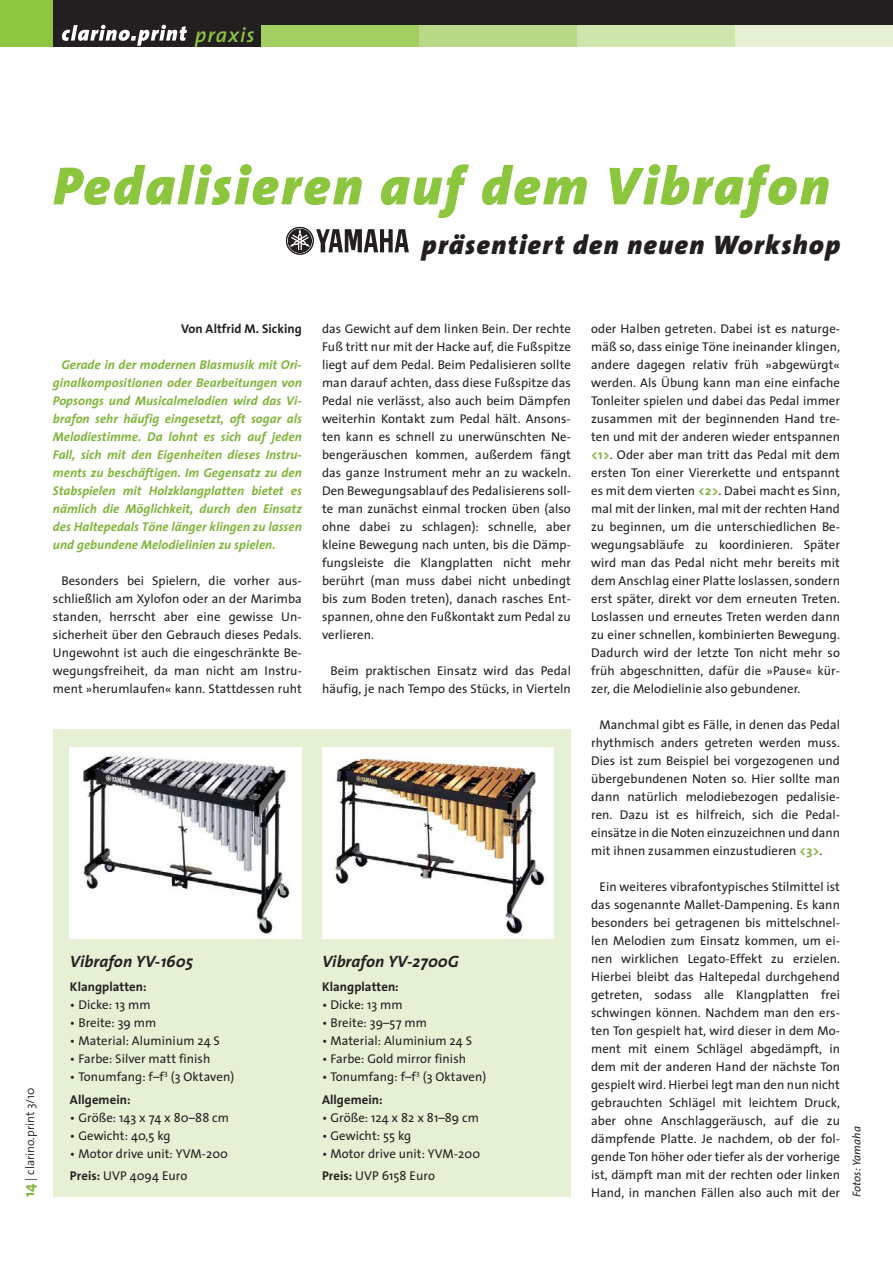
<style>
.page{position:relative;width:893px;height:1263px;background:#fff}
.page>*{position:absolute;margin:0;border:0;box-sizing:border-box;transform-origin:0 0}
.t1{font:italic 900 54px "Thesis Sans";letter-spacing:.055em;color:#8cc63f}
.t2{font:italic 900 27px "Thesis Sans";letter-spacing:.055em;color:#231f20}
.t3{font:italic 600 21px "Thesis Sans";letter-spacing:.055em;color:#8cc63f}
.t4{font:italic 700 16.5px "Thesis Sans";letter-spacing:.005em;color:#231f20}
.t5{font:700 15px "Thesis Sans";color:#7fb439}
.t6{font:12.75px/18px "Thesis Sans";letter-spacing:.005em;color:#231f20;text-align:justify}
.t7{font:italic 700 12.75px/18px "Thesis Sans";letter-spacing:.005em;color:#7fb439;text-align:justify}
.t8{font:700 12.75px "Thesis Sans";letter-spacing:.005em;color:#231f20}
.t9{font:300 12px "Thesis Sans";color:#231f20}
.t10{font:italic 11.25px "Thesis Sans";letter-spacing:.005em;color:#231f20}
.s1{font-weight:700;color:#7fb439}
.s2{font-weight:700}
</style>
<div class="page">
<div style="left:53px;top:0;width:839px;height:26px;background:#231f20"></div>
<div style="left:0;top:0;width:53px;height:47px;background:#8cc63f"></div>
<div style="left:53px;top:0;width:208px;height:47px;background:#231f20"></div>
<div style="left:261px;top:26px;width:158px;height:21px;background:#a3cf62"></div>
<div style="left:419px;top:26px;width:158px;height:21px;background:#b9d989"></div>
<div style="left:577px;top:26px;width:158px;height:21px;background:#cfe5ae"></div>
<div style="left:735px;top:26px;width:157px;height:21px;background:#e5f0d4"></div>
<svg style="left:62px;top:25px;width:125px;height:21px"></svg>
<div style="left:53px;top:729px;width:518px;height:468px;background:#e5f0d4"></div>
<img style="left:70px;top:747px;width:232px;height:191px">
<img style="left:322px;top:747px;width:232px;height:191px">
<svg style="left:286px;top:227px;width:123px;height:28px"></svg>
<h3 class="t3" style="left:195px;top:27px;width:61px">praxis</h3>
<h1 class="t1" style="left:53px;top:166px;width:777px">Pedalisieren auf dem Vibrafon</h1>
<h2 class="t2" style="left:422px;top:234px;width:419px">präsentiert den neuen Workshop</h2>
<p class="t8" style="left:181px;top:324px;width:122px">Von Altfrid M. Sicking</p>
<p class="t7" style="left:53px;top:357px;width:250px;text-indent:9px">Gerade in der modernen Blasmusik mit Ori&shy;ginalkompositionen oder Bearbeitungen von Popsongs und Musicalmelodien wird das Vi&shy;brafon sehr häufig eingesetzt, oft sogar als Melodiestimme. Da lohnt es sich auf jeden Fall, sich mit den Eigenheiten dieses Instru&shy;ments zu beschäftigen. Im Gegensatz zu den Stabspielen mit Holzklangplatten bietet es nämlich die Möglichkeit, durch den Einsatz des Haltepedals Töne länger klingen zu lassen und gebundene Melodielinien zu spielen.</p>
<p class="t6" style="left:53px;top:573px;width:250px;text-indent:9px">Besonders bei Spielern, die vorher aus&shy;schließlich am Xylofon oder an der Marimba standen, herrscht aber eine gewisse Un&shy;sicherheit über den Gebrauch dieses Pedals.<br>Ungewohnt ist auch die eingeschränkte Be&shy;wegungsfreiheit, da man nicht am Instru&shy;ment »herumlaufen« kann. Stattdessen ruht</p>
<p class="t6" style="left:322px;top:321px;width:250px">das Gewicht auf dem linken Bein. Der rechte Fuß tritt nur mit der Hacke auf, die Fußspitze liegt auf dem Pedal. Beim Pedalisieren sollte man darauf achten, dass diese Fußspitze das Pedal nie verlässt, also auch beim Dämpfen weiterhin Kontakt zum Pedal hält. Ansons&shy;ten kann es schnell zu unerwünschten Ne&shy;bengeräuschen kommen, außerdem fängt das ganze Instrument mehr an zu wackeln.<br>Den Bewegungsablauf des Pedalisierens soll&shy;te man zunächst einmal trocken üben (also ohne dabei zu schlagen): schnelle, aber kleine Bewegung nach unten, bis die Dämp&shy;fungsleiste die Klangplatten nicht mehr berührt (man muss dabei nicht unbedingt bis zum Boden treten), danach rasches Ent&shy;spannen, ohne den Fußkontakt zum Pedal zu verlieren.</p>
<p class="t6" style="left:322px;top:663px;width:250px;text-align:right">Beim praktischen Einsatz wird das Pedal häufig, je nach Tempo des Stücks, in Vierteln</p>
<p class="t6" style="left:591px;top:321px;width:250px">oder Halben getreten. Dabei ist es naturge&shy;mäß so, dass einige Töne ineinander klingen, andere dagegen relativ früh »abgewürgt« werden. Als Übung kann man eine einfache Tonleiter spielen und dabei das Pedal immer zusammen mit der beginnenden Hand tre&shy;ten und mit der anderen wieder entspannen <span class="s1">&lt;1&gt;</span>. Oder aber man tritt das Pedal mit dem ersten Ton einer Viererkette und entspannt es mit dem vierten <span class="s1">&lt;2&gt;</span>. Dabei macht es Sinn, mal mit der linken, mal mit der rechten Hand zu beginnen, um die unterschiedlichen Be&shy;wegungsabläufe zu koordinieren. Später wird man das Pedal nicht mehr bereits mit dem Anschlag einer Platte loslassen, sondern erst später, direkt vor dem erneuten Treten.<br>Loslassen und erneutes Treten werden dann zu einer schnellen, kombinierten Bewegung.<br>Dadurch wird der letzte Ton nicht mehr so früh abgeschnitten, dafür die »Pause« kür&shy;zer, die Melodielinie also gebundener.</p>
<p class="t6" style="left:591px;top:717px;width:250px;text-indent:9px">Manchmal gibt es Fälle, in denen das Pedal rhythmisch anders getreten werden muss.<br>Dies ist zum Beispiel bei vorgezogenen und übergebundenen Noten so. Hier sollte man dann natürlich melodiebezogen pedalisie&shy;ren. Dazu ist es hilfreich, sich die Pedal&shy;einsätze in die Noten einzuzeichnen und dann mit ihnen zusammen einzustudieren <span class="s1">&lt;3&gt;</span>.</p>
<p class="t6" style="left:591px;top:879px;width:250px;text-indent:9px">Ein weiteres vibrafontypisches Stilmittel ist das sogenannte Mallet-Dampening. Es kann besonders bei getragenen bis mittelschnel&shy;len Melodien zum Einsatz kommen, um ei&shy;nen wirklichen Legato-Effekt zu erzielen.<br>Hierbei bleibt das Haltepedal durchgehend getreten, sodass alle Klangplatten frei schwingen können. Nachdem man den ers&shy;ten Ton gespielt hat, wird dieser in dem Mo&shy;ment mit einem Schlägel abgedämpft, in dem mit der anderen Hand der nächste Ton gespielt wird. Hierbei legt man den nun nicht gebrauchten Schlägel mit leichtem Druck, aber ohne Anschlaggeräusch, auf die zu dämpfende Platte. Je nachdem, ob der fol&shy;gende Ton höher oder tiefer als der vorherige ist, dämpft man mit der rechten oder linken</p>
<p class="t4" style="left:70px;top:955px;width:125px">Vibrafon YV-1605</p>
<p class="t8" style="left:70px;top:982px;width:78px">Klangplatten:</p>
<p class="t6" style="left:70px;top:997px;width:82px">• Dicke: 13 mm</p>
<p class="t6" style="left:70px;top:1015px;width:88px">• Breite: 39 mm</p>
<p class="t6" style="left:70px;top:1033px;width:151px">• Material: Aluminium 24 S</p>
<p class="t6" style="left:70px;top:1051px;width:142px">• Farbe: Silver matt finish</p>
<p class="t6" style="left:70px;top:1067px;width:166px;line-height:22.2px">• Tonumfang: f–f<sup>3</sup> (3 Oktaven)<br><span class="s2">Allgemein:</span></p>
<p class="t6" style="left:70px;top:1110px;width:161px">• Größe: 143 x 74 x 80–88 cm</p>
<p class="t6" style="left:70px;top:1128px;width:102px">• Gewicht: 40,5 kg</p>
<p class="t6" style="left:70px;top:1143px;width:160px;line-height:22.2px">• Motor drive unit: YVM-200<br><span class="s2">Preis:</span> UVP 4094 Euro</p>
<p class="t4" style="left:322px;top:955px;width:138px">Vibrafon YV-2700G</p>
<p class="t8" style="left:322px;top:982px;width:78px">Klangplatten:</p>
<p class="t6" style="left:322px;top:997px;width:82px">• Dicke: 13 mm</p>
<p class="t6" style="left:322px;top:1015px;width:106px">• Breite: 39–57 mm</p>
<p class="t6" style="left:322px;top:1033px;width:151px">• Material: Aluminium 24 S</p>
<p class="t6" style="left:322px;top:1051px;width:146px">• Farbe: Gold mirror finish</p>
<p class="t6" style="left:322px;top:1067px;width:166px;line-height:22.2px">• Tonumfang: f–f<sup>3</sup> (3 Oktaven)<br><span class="s2">Allgemein:</span></p>
<p class="t6" style="left:322px;top:1110px;width:158px">• Größe: 124 x 82 x 81–89 cm</p>
<p class="t6" style="left:322px;top:1128px;width:91px">• Gewicht: 55 kg</p>
<p class="t6" style="left:322px;top:1143px;width:160px;line-height:22.2px">• Motor drive unit: YVM-200<br><span class="s2">Preis:</span> UVP 6158 Euro</p>
<p class="t9" style="left:26px;top:1181px;width:95px;rotate:-90deg">| clarino.print 3/10</p>
<p class="t5" style="left:24px;top:1197px;width:15px;rotate:-90deg">14</p>
<p class="t6" style="left:591px;top:1185px;width:250px">Hand, in manchen Fällen also auch mit der</p>
<p class="t10" style="left:852px;top:1197px;width:72px;rotate:-90deg">Fotos: Yamaha</p>
</div>
